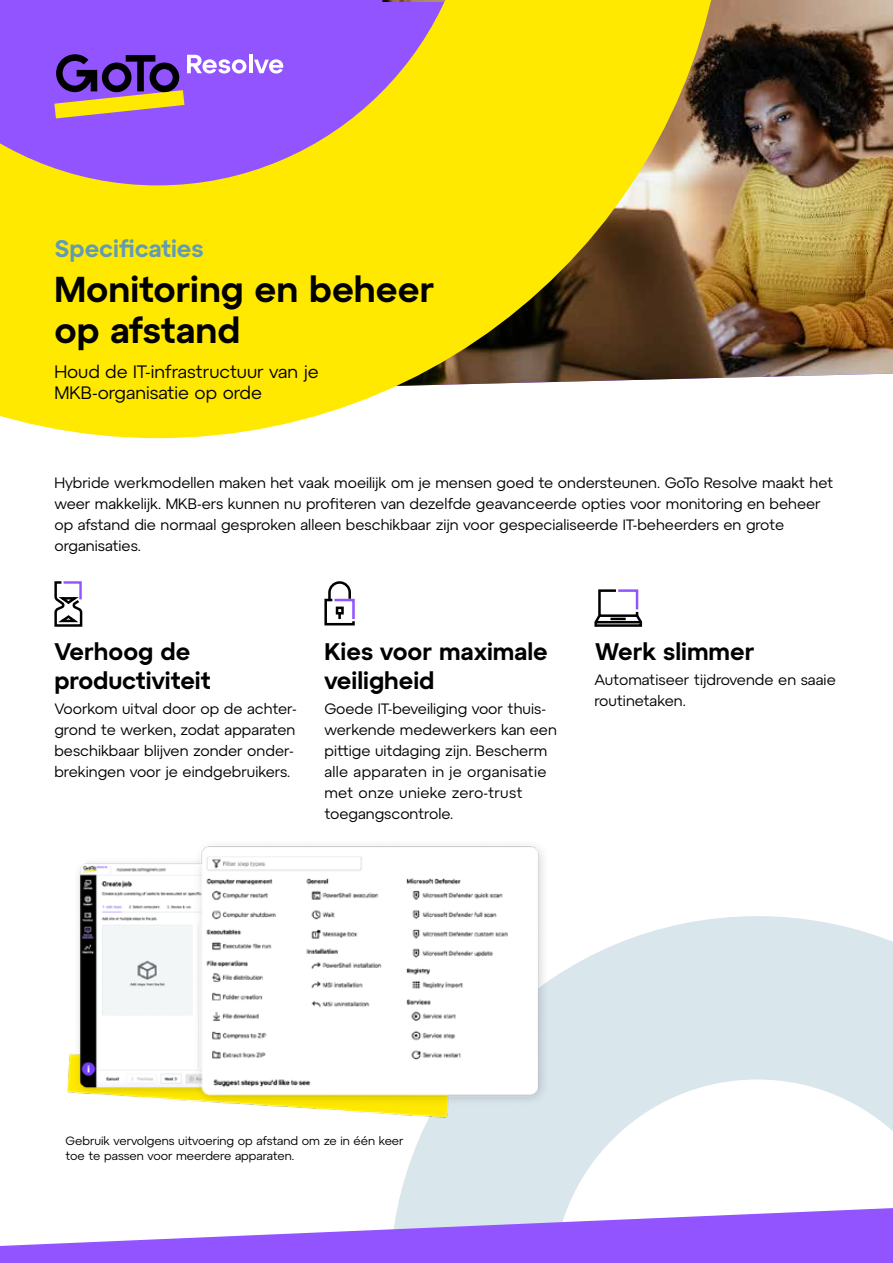
<style>
.page{position:relative;width:893px;height:1263px;background:#fff}
.page>*{position:absolute;margin:0;border:0;box-sizing:border-box;transform-origin:0 0}
.t1{font:600 36px/40.2px "Atyp Text";color:#000}
.t2{font:600 24px/28.8px "Atyp Text";color:#000}
.t3{font:600 24px "Atyp Text";color:#639bb6}
.t4{font:18px/21px "Atyp Text";color:#000}
.t5{font:15px/21px "Atyp Text";color:#000}
.t6{font:12px/15px "Atyp Text";color:#000}
</style>
<div class="page">
<img style="left:726px;top:0;width:167px;height:378px">
<svg style="left:0;top:0;width:726px;height:438px;background:#d6ba47"></svg>
<svg style="left:397px;top:916px;width:496px;height:292px;fill:#d9e6ec"></svg>
<svg style="left:0;top:1208px;width:893px;height:55px;fill:#9254ff"></svg>
<svg style="left:54px;top:52px;width:192px;height:66px;background:#8e63ae"></svg>
<hr style="left:249px;top:54px;width:3px;height:19px;background:#fff">
<svg style="left:254px;top:59px;width:30px;height:15px"></svg>
<svg style="left:594px;top:589px;width:48px;height:38px"></svg>
<svg style="left:54px;top:581px;width:29px;height:46px"></svg>
<svg style="left:324px;top:581px;width:31px;height:44px"></svg>
<img style="left:67px;top:846px;width:495px;height:276px">
<h2 class="t3" style="left:54px;top:230px;width:151px">Specificaties</h2>
<h1 class="t1" style="left:54px;top:268px;width:381px">Monitoring en beheer op afstand</h1>
<p class="t4" style="left:54px;top:360px;width:266px">Houd de IT-infrastructuur van je<br>MKB-organisatie op orde</p>
<p class="t5" style="left:54px;top:471px;width:780px">Hybride werkmodellen maken het vaak moeilijk om je mensen goed te ondersteunen. GoTo Resolve maakt het weer makkelijk. MKB-ers kunnen nu profiteren van dezelfde geavanceerde opties voor monitoring en beheer op afstand die normaal gesproken alleen beschikbaar zijn voor gespecialiseerde IT-beheerders en grote organisaties.</p>
<h2 class="t2" style="left:54px;top:636px;width:158px">Verhoog de productiviteit</h2>
<p class="t5" style="left:54px;top:697px;width:244px">Voorkom uitval door op de achter&shy;grond te werken, zodat apparaten beschikbaar blijven zonder onder&shy;brekingen voor je eindgebruikers.</p>
<h2 class="t2" style="left:324px;top:636px;width:225px">Kies voor maximale veiligheid</h2>
<p class="t5" style="left:324px;top:697px;width:234px">Goede IT-beveiliging voor thuis&shy;werkende medewerkers kan een pittige uitdaging zijn. Bescherm alle apparaten in je organisatie met onze unieke zero-trust toegangscontrole.</p>
<h2 class="t2" style="left:594px;top:636px;width:161px">Werk slimmer</h2>
<p class="t5" style="left:594px;top:668px;width:243px">Automatiseer tijdrovende en saaie routinetaken.</p>
<p class="t6" style="left:66px;top:1132px;width:340px">Gebruik vervolgens uitvoering op afstand om ze in één keer toe te passen voor meerdere apparaten.</p>
</div>
